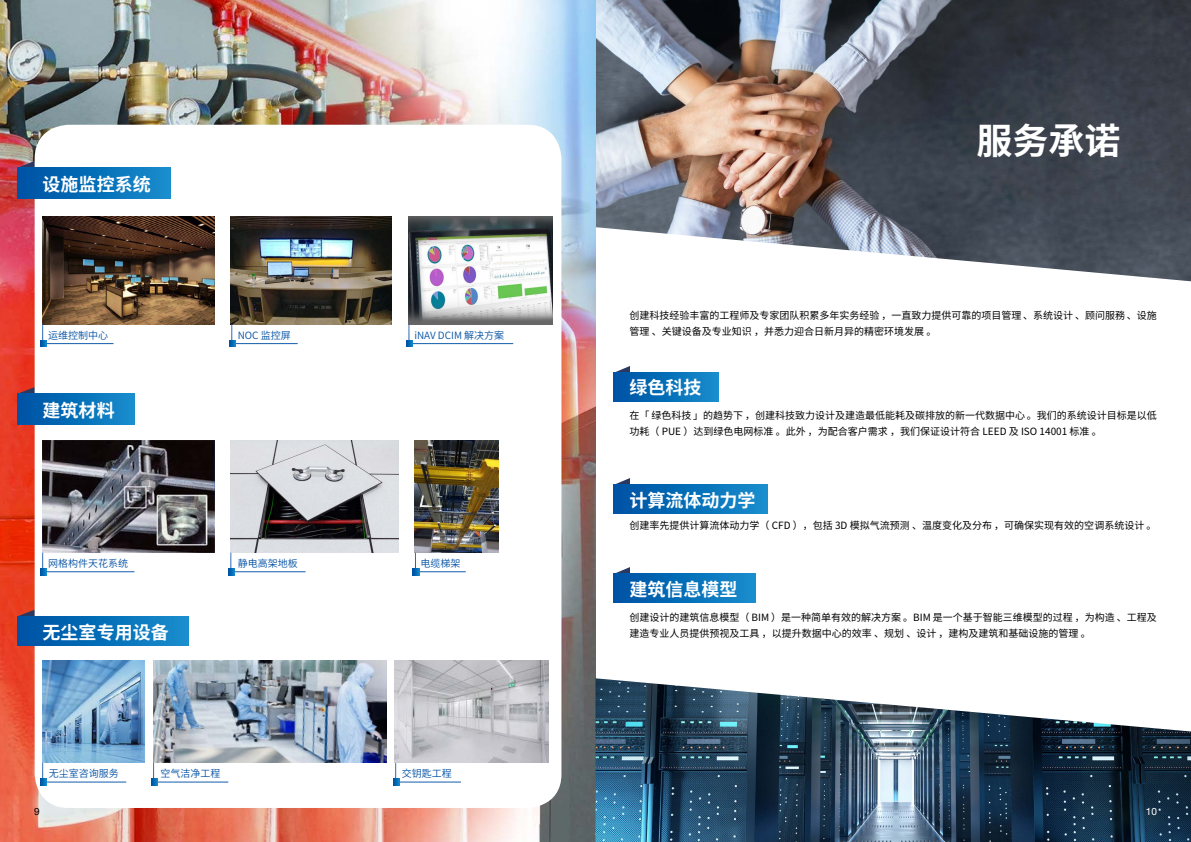
<style>
.page{position:relative;width:1191px;height:842px;background:#fff}
.page>*{position:absolute;margin:0;border:0;box-sizing:border-box;transform-origin:0 0}
.t1{font:700 36px "Source Han Sans CN";color:#fff}
.t2{font:700 18px "Source Han Sans CN";color:#fff}
.t3{font:10px/16px "Source Han Sans CN";color:#000}
.t4{font:10px "Source Han Sans CN";color:#0050a3}
.t5{font:10px "Helvetica Neue LT Std";color:#fff}
.t6{font:10px "Helvetica Neue LT Std";color:#000}
</style>
<div class="page">
<img style="left:595px;top:0;width:596px;height:281px">
<img style="left:0;top:0;width:595px;height:842px">
<svg style="left:18px;top:154px;width:17px;height:13px"></svg>
<svg style="left:18px;top:380px;width:17px;height:14px"></svg>
<svg style="left:614px;top:366px;width:16px;height:7px"></svg>
<svg style="left:614px;top:478px;width:16px;height:7px"></svg>
<svg style="left:614px;top:567px;width:16px;height:7px"></svg>
<svg style="left:18px;top:603px;width:17px;height:13px"></svg>
<div style="left:35px;top:125px;width:526px;height:683px;background:#fff;border-radius:34px"></div>
<div style="left:18px;top:167px;width:153px;height:31px;background:linear-gradient(to right,#0051a3,#168dcd)"></div>
<div style="left:614px;top:373px;width:104px;height:29px;background:linear-gradient(to right,#0051a4,#158ccc)"></div>
<div style="left:614px;top:485px;width:153px;height:29px;background:linear-gradient(to right,#0051a3,#168dcd)"></div>
<div style="left:614px;top:574px;width:141px;height:29px;background:linear-gradient(to right,#0051a4,#168dcd)"></div>
<img style="left:43px;top:216px;width:171px;height:108px">
<img style="left:231px;top:216px;width:161px;height:109px">
<img style="left:408px;top:216px;width:145px;height:108px">
<div style="left:17px;top:394px;width:117px;height:31px;background:linear-gradient(to right,#0051a4,#158dcd)"></div>
<img style="left:43px;top:441px;width:171px;height:112px">
<img style="left:231px;top:441px;width:167px;height:112px">
<img style="left:414px;top:441px;width:84px;height:112px">
<div style="left:17px;top:616px;width:172px;height:29px;background:linear-gradient(to right,#0051a3,#168dcd)"></div>
<img style="left:43px;top:661px;width:102px;height:102px">
<img style="left:154px;top:661px;width:232px;height:102px">
<img style="left:395px;top:661px;width:153px;height:102px">
<svg style="left:40px;top:324px;width:74px;height:23px"></svg>
<svg style="left:40px;top:552px;width:95px;height:23px"></svg>
<svg style="left:40px;top:762px;width:87px;height:23px"></svg>
<svg style="left:151px;top:762px;width:78px;height:23px"></svg>
<svg style="left:393px;top:762px;width:68px;height:23px"></svg>
<svg style="left:228px;top:552px;width:78px;height:23px"></svg>
<svg style="left:413px;top:552px;width:53px;height:23px"></svg>
<svg style="left:229px;top:324px;width:69px;height:23px"></svg>
<svg style="left:406px;top:324px;width:108px;height:23px"></svg>
<img style="left:595px;top:678px;width:596px;height:164px">
<h2 class="t2" style="left:43px;top:174px;width:110px">设施监控系统</h2>
<p class="t4" style="left:48px;top:330px;width:61px">运维控制中心</p>
<h2 class="t2" style="left:43px;top:401px;width:74px">建筑材料</h2>
<p class="t4" style="left:238px;top:330px;width:55px">NOC 监控屏</p>
<p class="t4" style="left:414px;top:330px;width:91px">iNAV DCIM 解决方案</p>
<p class="t4" style="left:48px;top:558px;width:81px">网格构件天花系统</p>
<p class="t4" style="left:238px;top:558px;width:61px">静电高架地板</p>
<p class="t4" style="left:420px;top:558px;width:41px">电缆梯架</p>
<h2 class="t2" style="left:43px;top:622px;width:128px">无尘室专用设备</h2>
<p class="t4" style="left:49px;top:768px;width:71px">无尘室咨询服务</p>
<p class="t4" style="left:160px;top:768px;width:61px">空气洁净工程</p>
<p class="t4" style="left:402px;top:768px;width:51px">交钥匙工程</p>
<h1 class="t1" style="left:976px;top:121px;width:145px">服务承诺</h1>
<p class="t3" style="left:629px;top:307px;width:529px">创建科技经验丰富的工程师及专家团队积累多年实务经验，一直致力提供可靠的项目管理、系统设计、顾问服務、设施管理、关键设备及专业知识，并悉力迎合日新月异的精密环境发展。</p>
<h2 class="t2" style="left:629px;top:378px;width:73px">绿色科技</h2>
<p class="t3" style="left:629px;top:407px;width:529px">在「绿色科技」的趋势下，创建科技致力设计及建造最低能耗及碳排放的新一代数据中心。我们的系统设计目标是以低功耗（ PUE ）达到绿色电网标准。此外，为配合客户需求，我们保证设计符合 LEED 及 ISO 14001 标准。</p>
<h2 class="t2" style="left:629px;top:490px;width:127px">计算流体动力学</h2>
<p class="t3" style="left:629px;top:517px;width:528px">创建率先提供计算流体动力学（ CFD ），包括 3D 模拟气流预测、温度变化及分布，可确保实现有效的空调系统设计。</p>
<h2 class="t2" style="left:629px;top:579px;width:109px">建筑信息模型</h2>
<p class="t3" style="left:629px;top:609px;width:529px">创建设计的建筑信息模型（ BIM ）是一种简单有效的解决方案。BIM 是一个基于智能三维模型的过程，为构造、工程及建造专业人员提供预视及工具，以提升数据中心的效率、规划、设计，建构及建筑和基础设施的管理。</p>
<p class="t6" style="left:34px;top:805px;width:7px">9</p>
<p class="t5" style="left:1145px;top:805px;width:13px">10</p>
</div>
